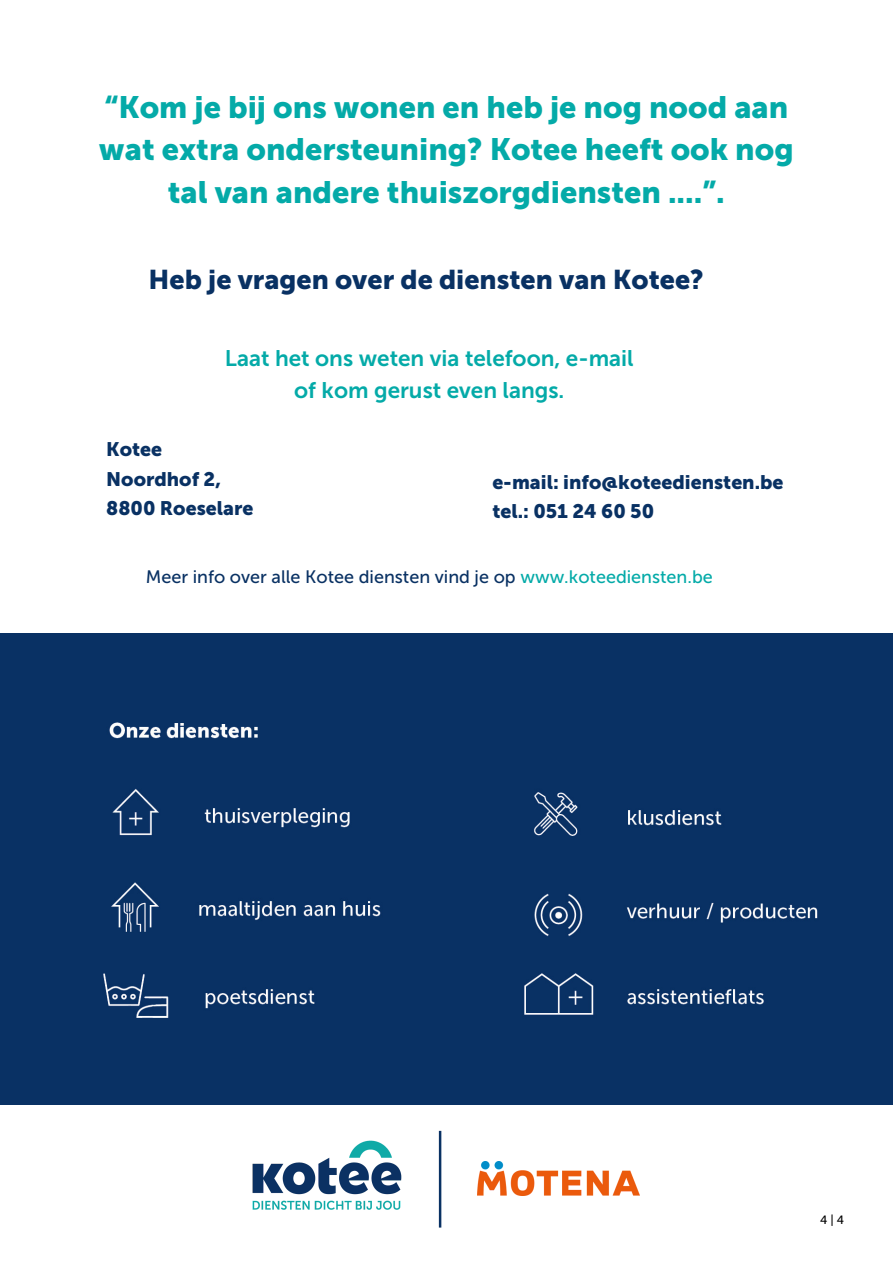
<style>
.page{position:relative;width:893px;height:1264px;background:#fff}
.page>*{position:absolute;margin:0;border:0;box-sizing:border-box;transform-origin:0 0}
.t1{font:30.75px/42.8px "Museo Sans 900";color:#04aaa8;text-align:center}
.t2{font:27px "Museo Sans 900";color:#093163}
.t3{font:22.5px/31.5px "Museo Sans 700";color:#04aaa8;text-align:center}
.t4{font:19.5px/29.2px "Museo Sans 900";color:#093163}
.t5{font:18px "Museo Sans 500";color:#093163}
.t6{font:12px "Museo Sans 500";color:#000}
.s1{color:#04aaa8}
</style>
<div class="page">
<div style="left:0;top:633px;width:892px;height:471px;background:#093164"></div>
<svg style="left:439px;top:1130px;width:2px;height:97px"></svg>
<img style="left:252px;top:1140px;width:149px;height:69px">
<img style="left:478px;top:1161px;width:161px;height:34px">
<p class="t1" style="left:99px;top:86px;width:696px">“Kom je bij ons wonen en heb je nog nood aan wat extra ondersteuning? Kotee heeft ook nog tal van andere thuiszorgdiensten ....”.</p>
<p class="t2" style="left:149px;top:263px;width:556px">Heb je vragen over de diensten van Kotee?</p>
<p class="t3" style="left:225px;top:343px;width:410px">Laat het ons weten via telefoon, e-mail of kom gerust even langs.</p>
<p class="t4" style="left:106px;top:435px;width:149px">Kotee<br>Noordhof 2,<br>8800 Roeselare</p>
<p class="t4" style="left:492px;top:467px;width:293px">e-mail: info@koteediensten.be tel.: 051 24 60 50</p>
<p class="t5" style="left:146px;top:566px;width:568px">Meer info over alle Kotee diensten vind je op <span class="s1">www.koteediensten.be</span></p>
<p class="t6" style="left:820px;top:1212px;width:26px">4|4</p>
</div>
